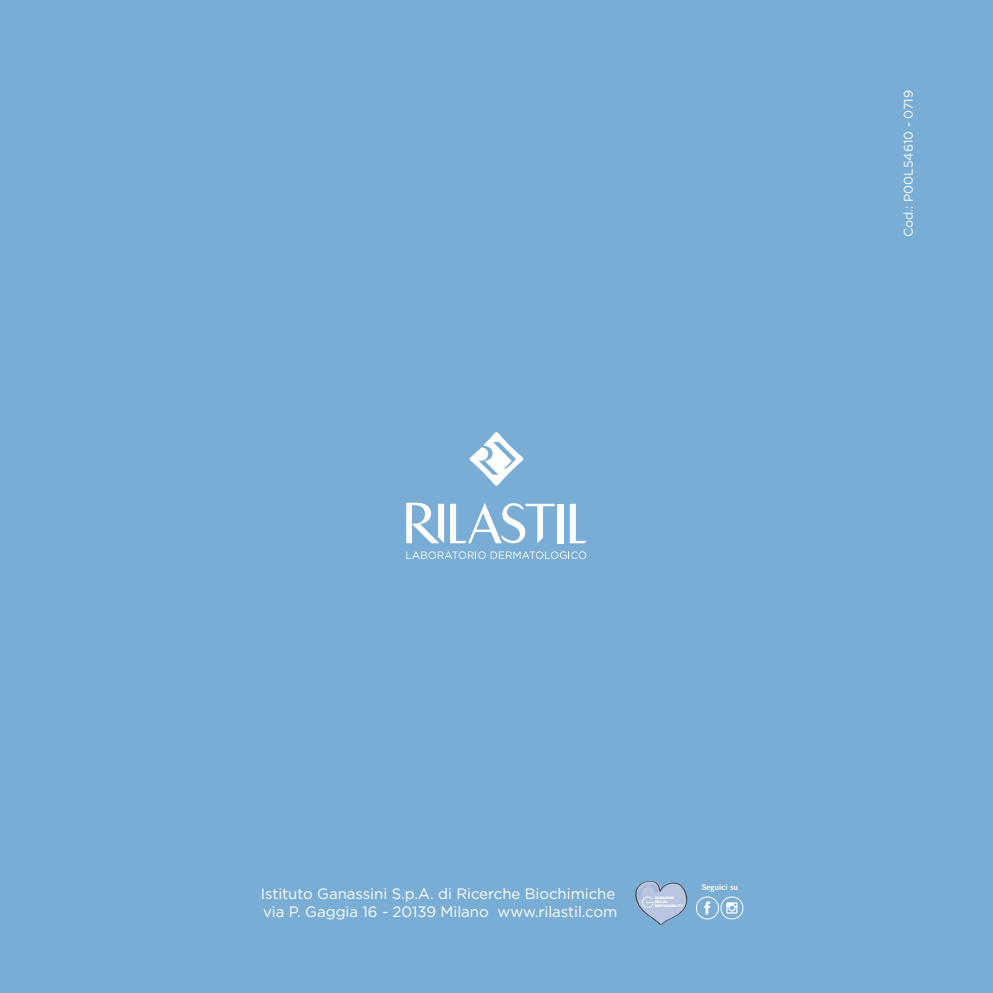
<style>
.page{position:relative;width:993px;height:993px;background:#fff}
.page>*{position:absolute;margin:0;border:0;box-sizing:border-box;transform-origin:0 0}
.t1{font:15px/18px "Gotham";letter-spacing:-.005em;color:#fff}
.t2{font:12.5px "Gotham";letter-spacing:-.005em;color:#fff}
.t3{font:8px "Trade Gothic LT Std Bd 2";color:#fff}
.t4{font:900 3.5px/4px "Gotham";letter-spacing:-.01em;color:#fff;scale:.96 1}
</style>
<div class="page">
<div style="left:0;top:0;width:992px;height:992px;background:#79add5"></div>
<svg style="left:469px;top:432px;width:54px;height:54px"></svg>
<svg style="left:406px;top:502px;width:38px;height:41px"></svg>
<div style="left:557px;top:503px;width:6px;height:40px;background:#fff"></div>
<svg style="left:450px;top:503px;width:104px;height:40px"></svg>
<svg style="left:569px;top:503px;width:17px;height:40px"></svg>
<svg style="left:406px;top:551px;width:78px;height:7px"></svg>
<svg style="left:490px;top:551px;width:95px;height:8px"></svg>
<svg style="left:635px;top:880px;width:52px;height:44px"></svg>
<div style="left:696px;top:896px;width:22px;height:23px;border:1px solid #fff;border-radius:50%"></div>
<svg style="left:704px;top:901px;width:6px;height:13px"></svg>
<div style="left:720px;top:896px;width:23px;height:23px;border:1px solid #fff;border-radius:50%"></div>
<svg style="left:726px;top:902px;width:11px;height:11px"></svg>
<p class="t2" style="left:900px;top:237px;width:149px;rotate:-90deg">Cod.: P00L54610 - 0719</p>
<p class="t1" style="left:261px;top:884px;width:358px">Istituto Ganassini S.p.A. di Ricerche Biochimiche via P. Gaggia 16 - 20139 Milano www.rilastil.com</p>
<p class="t4" style="left:654px;top:895px;width:31px">GANASSINI<br>SOCIAL<br>RESPONSIBILITY</p>
<p class="t3" style="left:701px;top:881px;width:38px">Seguici su</p>
</div>
